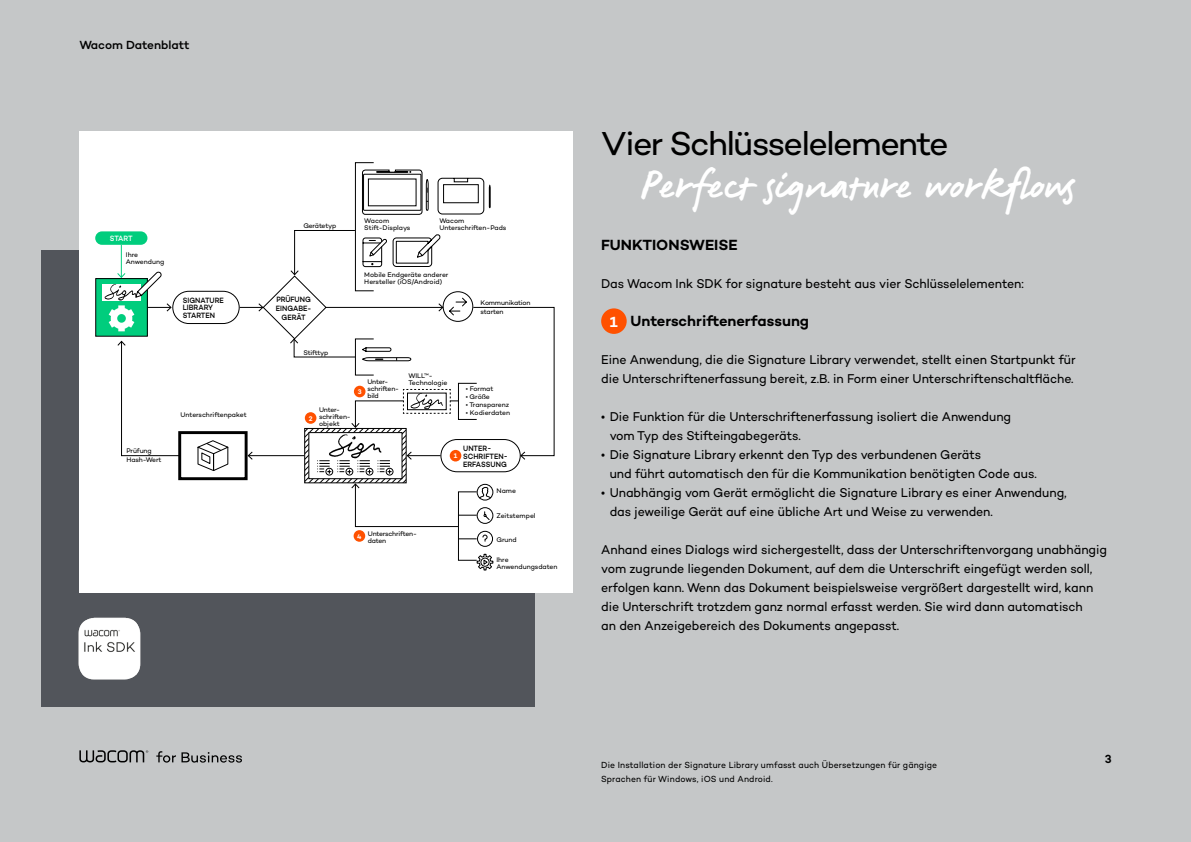
<style>
.page{position:relative;width:1191px;height:842px;background:#c5c7c8}
.page>*{position:absolute;margin:0;border:0;box-sizing:border-box;transform-origin:0 0}
.t1{font:40.6px "Signature Wacom";color:#fff}
.t2{font:33.8px "Campton Wacom";letter-spacing:-.045em;color:#000}
.t3{font:600 15px "Campton Wacom";color:#000}
.t4{font:13px/19px "Campton Wacom";letter-spacing:-.005em;color:#000;scale:.95 1}
.t5{font:500 12px "Campton Wacom";letter-spacing:-.01em;color:#000}
.t6{font:600 12px "Campton Wacom";color:#000}
.t7{font:9px/14px "Campton Wacom";letter-spacing:.02em;color:#000;scale:.95 1}
.t8{font:500 7.8px/7.8px "Campton Wacom";color:#000;scale:.9 1}
.t9{font:500 7.8px "Campton Wacom";letter-spacing:-.035em;color:#fff;scale:.9 1}
.t10{font:6.8px/7px "Campton Wacom";letter-spacing:-.01em;color:#000}
.t11{font:6.8px/7px "Campton Wacom";letter-spacing:-.03em;color:#000}
.t12{font:6.8px "Campton Wacom";letter-spacing:-.035em;color:#000}
.t13{font:600 6.8px "Campton Wacom";color:#fff}
.s1{color:#fff}
</style>
<div class="page">
<svg style="left:79px;top:750px;width:163px;height:13px"></svg>
<div style="left:601px;top:308px;width:25px;height:26px;background:#ff5100;border-radius:50%"></div>
<div style="left:41px;top:250px;width:494px;height:456px;background:#52555b"></div>
<div style="left:79px;top:131px;width:494px;height:461px;background:#fff"></div>
<div style="left:96px;top:279px;width:51px;height:57px;background:#00cd7d"></div>
<div style="left:95px;top:278px;width:53px;height:59px;border:1px solid #000"></div>
<div style="left:172px;top:291px;width:68px;height:33px;border:1px solid #000;border-radius:16px"></div>
<div style="left:178px;top:431px;width:69px;height:49px;border:3px solid #000"></div>
<svg style="left:197px;top:440px;width:32px;height:31px"></svg>
<div style="left:102px;top:284px;width:39px;height:17px;background:#fff"></div>
<svg style="left:362px;top:169px;width:67px;height:46px"></svg>
<div style="left:355px;top:162px;width:19px;height:129px;border:1px solid #000"></div>
<div style="left:458px;top:491px;width:19px;height:70px;border:1px solid #000"></div>
<svg style="left:476px;top:554px;width:17px;height:17px"></svg>
<svg style="left:117px;top:340px;width:64px;height:117px"></svg>
<svg style="left:240px;top:229px;width:315px;height:318px"></svg>
<img style="left:104px;top:294px;width:5px;height:6px">
<img style="left:410px;top:393px;width:34px;height:16px">
<img style="left:328px;top:434px;width:55px;height:25px">
<div style="left:95px;top:231px;width:52px;height:14px;background:#00cd7d;border-radius:7px"></div>
<hr style="left:121px;top:245px;width:1px;height:32px;background:#00cd7d">
<svg style="left:109px;top:271px;width:63px;height:60px"></svg>
<svg style="left:437px;top:177px;width:54px;height:38px"></svg>
<img style="left:78px;top:617px;width:63px;height:63px">
<p class="t5" style="left:79px;top:37px;width:111px">Wacom Datenblatt</p>
<p class="t9" style="left:110px;top:233px;width:27px">START</p>
<p class="t10" style="left:126px;top:251px;width:40px">Ihre<br>Anwendung</p>
<p class="t8" style="left:183px;top:296px;width:47px">SIGNATURE<br>LIBRARY<br>STARTEN</p>
<p class="t10" style="left:126px;top:446px;width:36px;line-height:8.8px">Prüfung<br>Hash-Wert</p>
<p class="t10" style="left:180px;top:411px;width:68px">Unterschriftenpaket</p>
<p class="t10" style="left:364px;top:217px;width:26px">Wacom</p>
<p class="t12" style="left:303px;top:221px;width:34px">Gerätetyp</p>
<p class="t10" style="left:364px;top:224px;width:48px">Stift-Displays</p>
<p class="t10" style="left:439px;top:217px;width:69px">Wacom<br>Unterschriften-Pads</p>
<p class="t8" style="left:276px;top:295px;width:41px;line-height:8.8px;text-align:center">PRÜFUNG<br>EINGABE-<br>GERÄT</p>
<p class="t10" style="left:364px;top:271px;width:86px">Mobile Endgeräte anderer<br>Hersteller (iOS/Android)</p>
<p class="t10" style="left:480px;top:298px;width:51px;line-height:8.8px">Kommunikation starten</p>
<p class="t11" style="left:303px;top:349px;width:26px">Stifttyp</p>
<p class="t10" style="left:319px;top:406px;width:33px">Unter&shy;schriften&shy;objekt</p>
<p class="t13" style="left:309px;top:414px;width:5px">2</p>
<p class="t10" style="left:367px;top:378px;width:33px">Unter&shy;schriften&shy;bild</p>
<p class="t13" style="left:358px;top:387px;width:5px">3</p>
<p class="t10" style="left:408px;top:372px;width:41px">WILL™-<br>Technologie</p>
<p class="t10" style="left:466px;top:385px;width:29px">• Format</p>
<p class="t10" style="left:466px;top:393px;width:26px">• Größe</p>
<p class="t10" style="left:466px;top:401px;width:45px">• Transparenz</p>
<p class="t10" style="left:466px;top:409px;width:46px">• Kodierdaten</p>
<p class="t8" style="left:463px;top:445px;width:51px">UNTER-<br>SCHRIFTEN-<br>ERFASSUNG</p>
<p class="t13" style="left:454px;top:452px;width:5px">1</p>
<p class="t11" style="left:368px;top:530px;width:51px">Unterschriften&shy;daten</p>
<p class="t13" style="left:357px;top:532px;width:6px">4</p>
<p class="t10" style="left:496px;top:487px;width:21px">Name</p>
<p class="t10" style="left:496px;top:512px;width:41px">Zeitstempel</p>
<p class="t10" style="left:496px;top:536px;width:22px">Grund</p>
<p class="t10" style="left:496px;top:556px;width:62px">Ihre<br>Anwendungsdaten</p>
<h2 class="t2" style="left:601px;top:123px;width:349px">Vier Schlüsselelemente</h2>
<h1 class="t1" style="left:641px;top:158px;width:436px">Perfect signature workflows</h1>
<p class="t3" style="left:601px;top:236px;width:138px">FUNKTIONSWEISE</p>
<p class="t4" style="left:601px;top:274px;width:446px">Das Wacom Ink SDK for signature besteht aus vier Schlüsselelementen:</p>
<p class="t3" style="left:610px;top:312px;width:201px"><span class="s1">1</span> Unterschriftenerfassung</p>
<p class="t4" style="left:601px;top:350px;width:501px">Eine Anwendung, die die Signature Library verwendet, stellt einen Startpunkt für die Unterschriftenerfassung bereit, z.B. in Form einer Unterschriftenschaltfläche.</p>
<p class="t4" style="left:609px;top:407px;width:424px;text-indent:-9px">• Die Funktion für die Unterschriftenerfassung isoliert die Anwendung vom Typ des Stifteingabegeräts.</p>
<p class="t4" style="left:609px;top:445px;width:451px;text-indent:-9px">• Die Signature Library erkennt den Typ des verbundenen Geräts<br>und führt automatisch den für die Kommunikation benötigten Code aus.</p>
<p class="t4" style="left:609px;top:483px;width:482px;text-indent:-9px">• Unabhängig vom Gerät ermöglicht die Signature Library es einer Anwendung, das jeweilige Gerät auf eine übliche Art und Weise zu verwenden.</p>
<p class="t4" style="left:601px;top:540px;width:534px">Anhand eines Dialogs wird sichergestellt, dass der Unterschriftenvorgang unabhängig vom zugrunde liegenden Dokument, auf dem die Unterschrift eingefügt werden soll, erfolgen kann. Wenn das Dokument beispielsweise vergrößert dargestellt wird, kann die Unterschrift trotzdem ganz normal erfasst werden. Sie wird dann automatisch<br>an den Anzeigebereich des Dokuments angepasst.</p>
<p class="t7" style="left:601px;top:758px;width:355px">Die Installation der Signature Library umfasst auch Übersetzungen für gängige<br>Sprachen für Windows, iOS und Android.</p>
<p class="t6" style="left:1104px;top:751px;width:8px">3</p>
</div>
